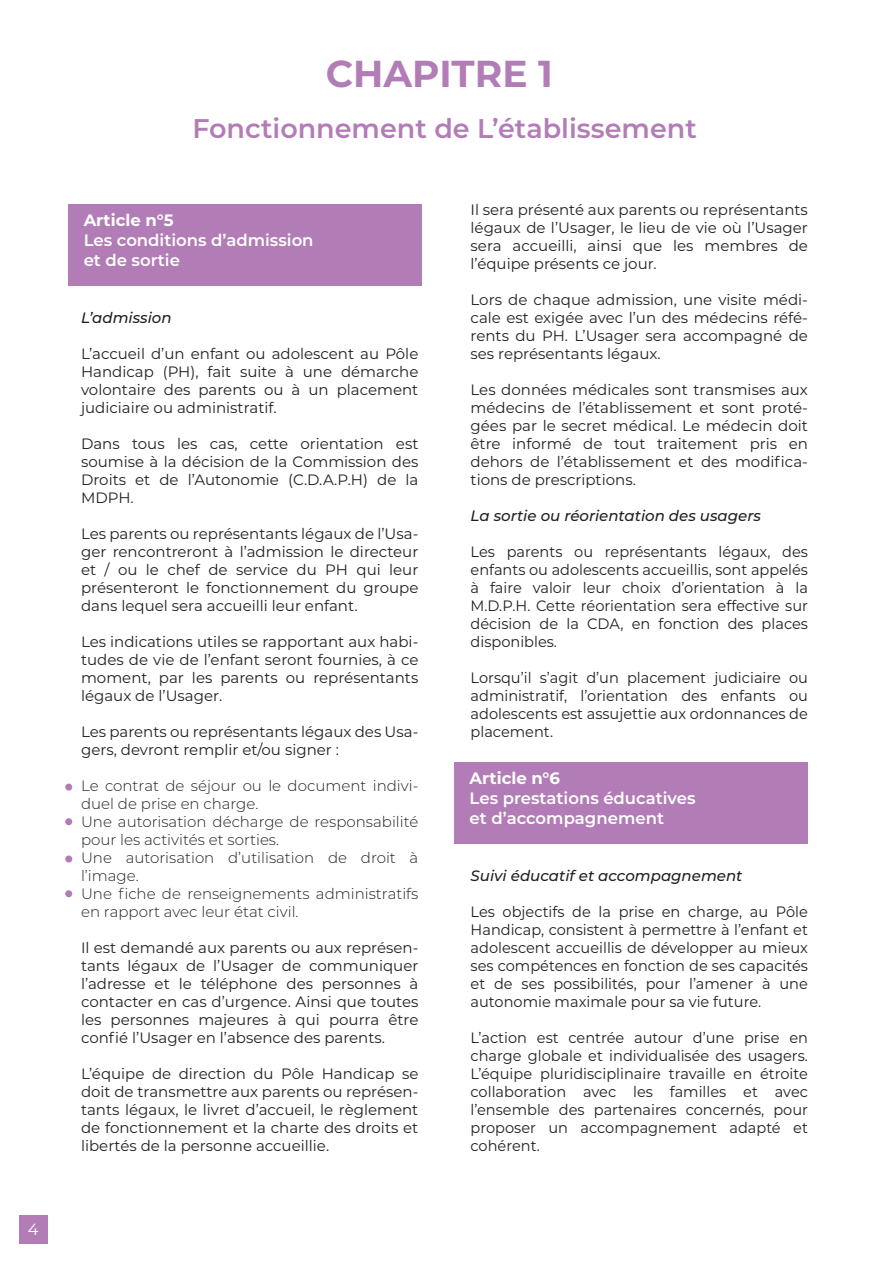
<style>
.page{position:relative;width:893px;height:1263px;background:#fff}
.page>*{position:absolute;margin:0;border:0;box-sizing:border-box;transform-origin:0 0}
.t1{font:700 37.5px "Montserrat";color:#b27db6}
.t2{font:600 27px "Montserrat";color:#b27db6}
.t3{font:600 16.5px/19.8px "Montserrat";color:#fff}
.t4{font:700 16.5px "Montserrat";color:#fff}
.t5{font:16.2px "Montserrat";color:#fff}
.t6{font:15px/18px "Montserrat";color:#231f20;text-align:justify}
.t7{font:300 15px/18px "Montserrat";color:#231f20}
.t8{font:italic 500 15px "Montserrat";color:#231f20}
</style>
<div class="page">
<div style="left:65px;top:783px;width:7px;height:7px;background:#b27db6;border-radius:50%"></div>
<div style="left:65px;top:818px;width:7px;height:7px;background:#b27db6;border-radius:50%"></div>
<div style="left:65px;top:890px;width:7px;height:7px;background:#b27db6;border-radius:50%"></div>
<div style="left:65px;top:855px;width:7px;height:7px;background:#b27db6;border-radius:50%"></div>
<div style="left:68px;top:204px;width:353px;height:81px;background:#b27db6"></div>
<div style="left:454px;top:762px;width:353px;height:81px;background:#b27db6"></div>
<div style="left:20px;top:1215px;width:28px;height:28px;background:#b27db6"></div>
<p class="t5" style="left:28px;top:1220px;width:12px">4</p>
<h1 class="t1" style="left:326px;top:52px;width:229px">CHAPITRE 1</h1>
<h2 class="t2" style="left:192px;top:114px;width:506px">Fonctionnement de L’établissement</h2>
<p class="t4" style="left:84px;top:211px;width:91px">Article n°5</p>
<p class="t3" style="left:84px;top:230px;width:231px">Les conditions d’admission et de sortie</p>
<p class="t8" style="left:81px;top:311px;width:92px">L’admission</p>
<p class="t6" style="left:81px;top:345px;width:339px">L’accueil d’un enfant ou adolescent au Pôle Handicap (PH), fait suite à une démarche volontaire des parents ou à un placement judiciaire ou administratif.</p>
<p class="t6" style="left:81px;top:435px;width:339px">Dans tous les cas, cette orientation est soumise à la décision de la Commission des Droits et de l’Autonomie (C.D.A.P.H) de la MDPH.</p>
<p class="t6" style="left:81px;top:525px;width:339px">Les parents ou représentants légaux de l’Usa&shy;ger rencontreront à l’admission le directeur et / ou le chef de service du PH qui leur présenteront le fonctionnement du groupe dans lequel sera accueilli leur enfant.</p>
<p class="t6" style="left:81px;top:633px;width:339px">Les indications utiles se rapportant aux habi&shy;tudes de vie de l’enfant seront fournies, à ce moment, par les parents ou représentants légaux de l’Usager.</p>
<p class="t6" style="left:81px;top:723px;width:339px">Les parents ou représentants légaux des Usa&shy;gers, devront remplir et/ou signer :</p>
<p class="t7" style="left:81px;top:777px;width:339px">Le contrat de séjour ou le document indivi&shy;duel de prise en charge.<br>Une autorisation décharge de responsabilité pour les activités et sorties.<br>Une autorisation d’utilisation de droit à l’image.<br>Une fiche de renseignements administratifs en rapport avec leur état civil.</p>
<p class="t6" style="left:81px;top:939px;width:339px">Il est demandé aux parents ou aux représen&shy;tants légaux de l’Usager de communiquer l’adresse et le téléphone des personnes à contacter en cas d’urgence. Ainsi que toutes les personnes majeures à qui pourra être confié l’Usager en l’absence des parents.</p>
<p class="t6" style="left:81px;top:1065px;width:339px">L’équipe de direction du Pôle Handicap se doit de transmettre aux parents ou représen&shy;tants légaux, le livret d’accueil, le règlement de fonctionnement et la charte des droits et libertés de la personne accueillie.</p>
<p class="t6" style="left:471px;top:201px;width:339px">Il sera présenté aux parents ou représentants légaux de l’Usager, le lieu de vie où l’Usager sera accueilli, ainsi que les membres de l’équipe présents ce jour.</p>
<p class="t6" style="left:471px;top:291px;width:339px">Lors de chaque admission, une visite médi&shy;cale est exigée avec l’un des médecins réfé&shy;rents du PH. L’Usager sera accompagné de ses représentants légaux.</p>
<p class="t6" style="left:471px;top:381px;width:339px">Les données médicales sont transmises aux médecins de l’établissement et sont proté&shy;gées par le secret médical. Le médecin doit être informé de tout traitement pris en dehors de l’établissement et des modifica&shy;tions de prescriptions.</p>
<p class="t8" style="left:471px;top:509px;width:292px">La sortie ou réorientation des usagers</p>
<p class="t6" style="left:471px;top:543px;width:339px">Les parents ou représentants légaux, des enfants ou adolescents accueillis, sont appelés à faire valoir leur choix d’orientation à la M.D.P.H. Cette réorientation sera effective sur décision de la CDA, en fonction des places disponibles.</p>
<p class="t6" style="left:471px;top:669px;width:339px">Lorsqu’il s’agit d’un placement judiciaire ou administratif, l’orientation des enfants ou adolescents est assujettie aux ordonnances de placement.</p>
<p class="t4" style="left:470px;top:768px;width:92px">Article n°6</p>
<p class="t3" style="left:470px;top:788px;width:227px">Les prestations éducatives et d’accompagnement</p>
<p class="t8" style="left:471px;top:869px;width:273px">Suivi éducatif et accompagnement</p>
<p class="t6" style="left:471px;top:903px;width:339px">Les objectifs de la prise en charge, au Pôle Handicap, consistent à permettre à l’enfant et adolescent accueillis de développer au mieux ses compétences en fonction de ses capacités et de ses possibilités, pour l’amener à une autonomie maximale pour sa vie future.</p>
<p class="t6" style="left:471px;top:1029px;width:339px">L’action est centrée autour d’une prise en charge globale et individualisée des usagers.<br>L’équipe pluridisciplinaire travaille en étroite collaboration avec les familles et avec l’ensemble des partenaires concernés, pour proposer un accompagnement adapté et cohérent.</p>
</div>
